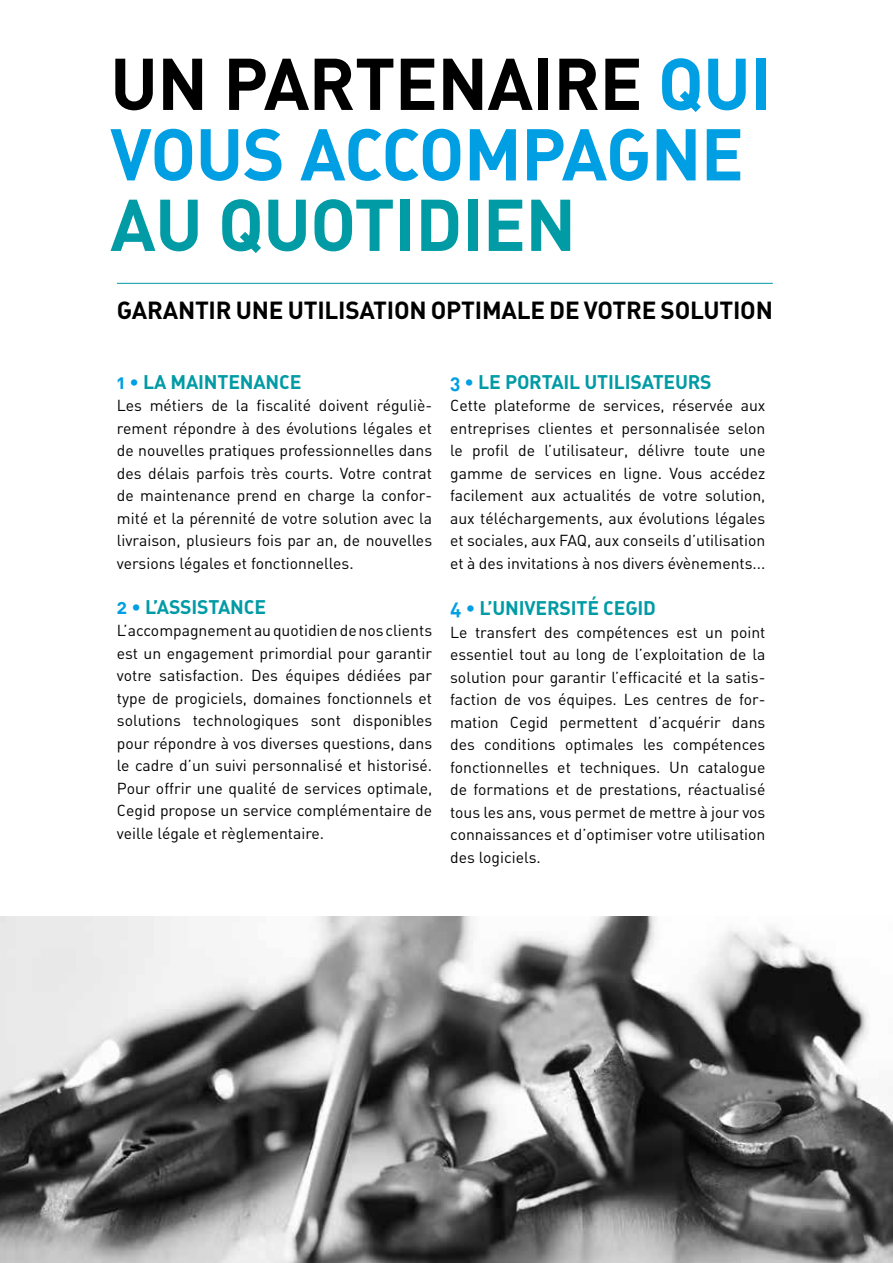
<style>
.page{position:relative;width:893px;height:1263px;background:#fff}
.page>*{position:absolute;margin:0;border:0;box-sizing:border-box;transform-origin:0 0}
.t1{font:72px/70.5px "DIN Bold Alternate";letter-spacing:-.01em;color:#009fe3}
.t2{font:72px "DIN Bold Alternate";letter-spacing:-.01em;color:#009ba5}
.t3{font:24.45px "DIN Bold Alternate";letter-spacing:-.01em;color:#000}
.t4{font:19.5px "DIN Bold Alternate";letter-spacing:-.01em;color:#009ba5}
.t5{font:15.75px/22.5px "DIN Regular Alternate";color:#000;text-align:justify}
.s1{color:#000}
.s2{color:#009fe3}
</style>
<div class="page">
<hr style="left:117px;top:283px;width:656px;height:1px;background:#009ba5">
<img style="left:0;top:916px;width:893px;height:347px">
<h1 class="t1" style="left:110px;top:46px;width:663px"><span class="s1">UN PARTENAIRE</span> QUI<br>VOUS ACCOMPAGNE</h1>
<h1 class="t2" style="left:110px;top:178px;width:467px">AU QUOTIDIEN</h1>
<h2 class="t3" style="left:117px;top:294px;width:657px">GARANTIR UNE UTILISATION OPTIMALE DE VOTRE SOLUTION</h2>
<p class="t4" style="left:117px;top:369px;width:186px"><span class="s2">1 •</span> LA MAINTENANCE</p>
<p class="t5" style="left:117px;top:394px;width:317px">Les métiers de la fiscalité doivent réguliè&shy;rement répondre à des évolutions légales et de nouvelles pratiques professionnelles dans des délais parfois très courts. Votre contrat de maintenance prend en charge la confor&shy;mité et la pérennité de votre solution avec la livraison, plusieurs fois par an, de nouvelles versions légales et fonctionnelles.</p>
<p class="t4" style="left:117px;top:594px;width:151px"><span class="s2">2 •</span> L’ASSISTANCE</p>
<p class="t5" style="left:117px;top:619px;width:317px">L’accompagnement au quotidien de nos clients est un engagement primordial pour garantir votre satisfaction. Des équipes dédiées par type de progiciels, domaines fonctionnels et solutions technologiques sont disponibles pour répondre à vos diverses questions, dans le cadre d’un suivi personnalisé et historisé.<br>Pour offrir une qualité de services optimale, Cegid propose un service complémentaire de veille légale et règlementaire.</p>
<p class="t4" style="left:450px;top:369px;width:263px"><span class="s2">3 •</span> LE PORTAIL UTILISATEURS</p>
<p class="t5" style="left:450px;top:394px;width:317px">Cette plateforme de services, réservée aux entreprises clientes et personnalisée selon le profil de l’utilisateur, délivre toute une gamme de services en ligne. Vous accédez facilement aux actualités de votre solution, aux téléchargements, aux évolutions légales et sociales, aux FAQ, aux conseils d’utilisation et à des invitations à nos divers évènements...</p>
<p class="t4" style="left:450px;top:595px;width:207px"><span class="s2">4 •</span> L’UNIVERSITÉ CEGID</p>
<p class="t5" style="left:450px;top:620px;width:317px">Le transfert des compétences est un point essentiel tout au long de l’exploitation de la solution pour garantir l’efficacité et la satis&shy;faction de vos équipes. Les centres de for&shy;mation Cegid permettent d’acquérir dans des conditions optimales les compétences fonctionnelles et techniques. Un catalogue de formations et de prestations, réactualisé tous les ans, vous permet de mettre à jour vos connaissances et d’optimiser votre utilisation des logiciels.</p>
</div>
